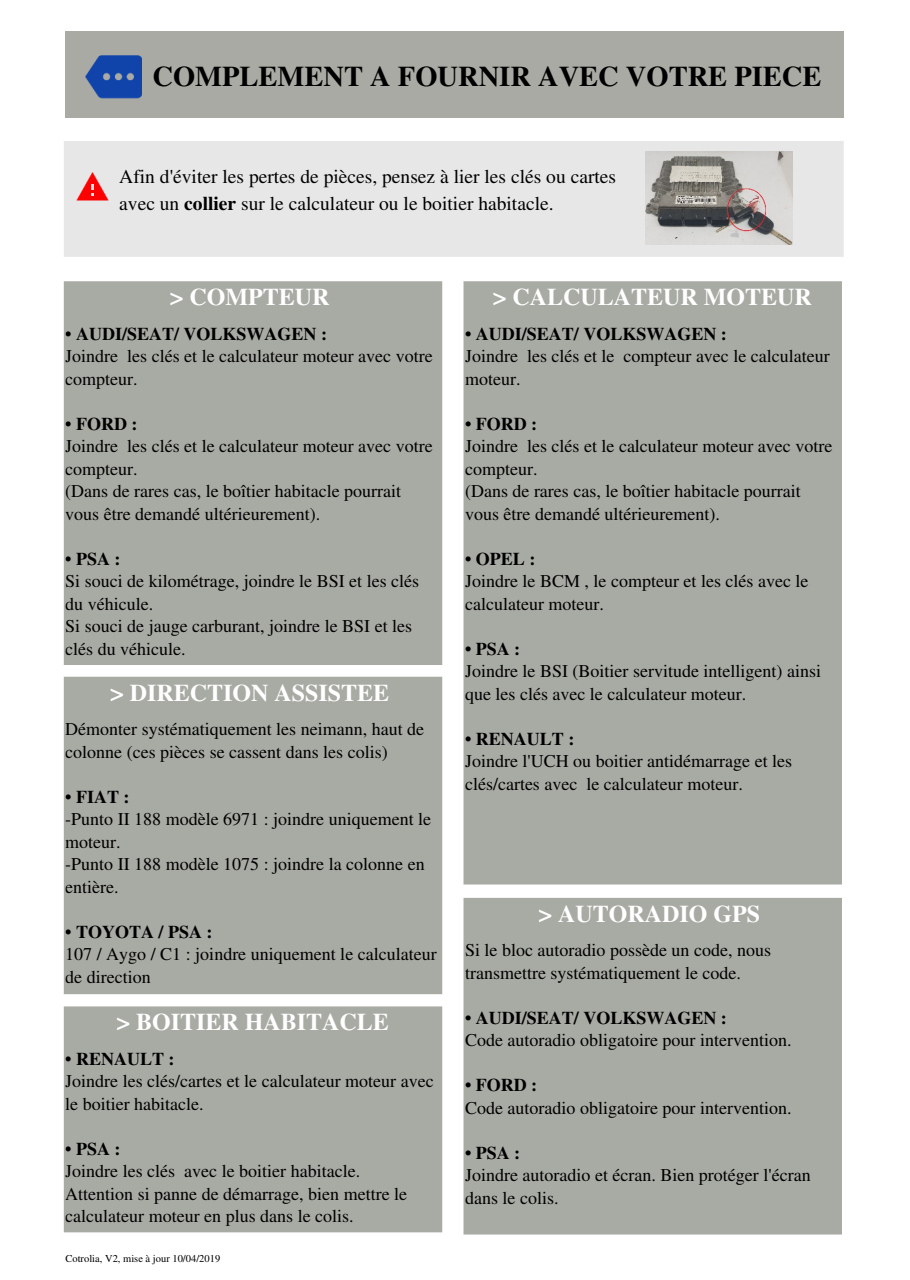
<style>
.page{position:relative;width:910px;height:1280px;background:#fff}
.page>*{position:absolute;margin:0;border:0;box-sizing:border-box;transform-origin:0 0}
.t1{font:500 28.5px "Nimbus Rom No 9 L";color:#000}
.t2{font:500 24px "Nimbus Rom No 9 L";color:#fff}
.t3{font:19.5px/27px "Nimbus Rom No 9 L";color:#000}
.t4{font:18px/22.5px "Nimbus Rom No 9 L";color:#000}
.t5{font:500 18px "Nimbus Rom No 9 L";color:#000}
.t6{font:10.5px "Nimbus Rom No 9 L";color:#000}
.s1{font-weight:500}
</style>
<div class="page">
<div style="left:65px;top:282px;width:376px;height:382px;background:#a8aaa4"></div>
<div style="left:64px;top:281px;width:378px;height:384px;border:2px solid #a8aaa4"></div>
<div style="left:464px;top:282px;width:377px;height:602px;background:#a8aaa4"></div>
<div style="left:463px;top:281px;width:379px;height:603px;border:2px solid #a8aaa4"></div>
<div style="left:65px;top:677px;width:376px;height:316px;background:#a8aaa4"></div>
<div style="left:64px;top:677px;width:378px;height:317px;border:2px solid #a8aaa4"></div>
<div style="left:464px;top:899px;width:377px;height:335px;background:#a8aaa4"></div>
<div style="left:463px;top:898px;width:379px;height:336px;border:2px solid #a8aaa4"></div>
<div style="left:65px;top:1007px;width:376px;height:224px;background:#a8aaa4"></div>
<div style="left:64px;top:1006px;width:378px;height:226px;border:2px solid #a8aaa4"></div>
<div style="left:66px;top:31px;width:778px;height:87px;background:#a8aaa3"></div>
<img style="left:86px;top:55px;width:56px;height:44px">
<div style="left:65px;top:142px;width:778px;height:114px;background:#e7e7e8"></div>
<div style="left:64px;top:141px;width:780px;height:116px;border:2px solid #e7e7e8"></div>
<img style="left:646px;top:151px;width:147px;height:93px">
<img style="left:76px;top:172px;width:33px;height:29px">
<h1 class="t1" style="left:153px;top:59px;width:670px">COMPLEMENT A FOURNIR AVEC VOTRE PIECE</h1>
<p class="t3" style="left:119px;top:165px;width:498px">Afin d'éviter les pertes de pièces, pensez à lier les clés ou cartes avec un <span class="s1">collier</span> sur le calculateur ou le boitier habitacle.</p>
<h2 class="t2" style="left:170px;top:283px;width:161px">&gt; COMPTEUR</h2>
<p class="t5" style="left:65px;top:323px;width:263px">• AUDI/SEAT/ VOLKSWAGEN :</p>
<p class="t4" style="left:65px;top:347px;width:369px">Joindre les clés et le calculateur moteur avec votre compteur.</p>
<p class="t5" style="left:65px;top:413px;width:74px">• FORD :</p>
<p class="t4" style="left:65px;top:437px;width:369px">Joindre les clés et le calculateur moteur avec votre compteur.<br>(Dans de rares cas, le boîtier habitacle pourrait vous être demandé ultérieurement).</p>
<p class="t5" style="left:65px;top:548px;width:57px">• PSA :</p>
<p class="t4" style="left:65px;top:572px;width:355px">Si souci de kilométrage, joindre le BSI et les clés du véhicule.<br>Si souci de jauge carburant, joindre le BSI et les clés du véhicule.</p>
<h2 class="t2" style="left:110px;top:678px;width:281px">&gt; DIRECTION ASSISTEE</h2>
<p class="t4" style="left:65px;top:720px;width:360px">Démonter systématiquement les neimann, haut de colonne (ces pièces se cassent dans les colis)</p>
<p class="t5" style="left:65px;top:786px;width:66px">• FIAT :</p>
<p class="t4" style="left:65px;top:810px;width:367px">-Punto II 188 modèle 6971 : joindre uniquement le moteur.<br>-Punto II 188 modèle 1075 : joindre la colonne en entière.</p>
<p class="t5" style="left:65px;top:921px;width:149px">• TOYOTA / PSA :</p>
<p class="t4" style="left:65px;top:945px;width:373px">107 / Aygo / C1 : joindre uniquement le calculateur de direction</p>
<h2 class="t2" style="left:116px;top:1008px;width:274px">&gt; BOITIER HABITACLE</h2>
<p class="t5" style="left:65px;top:1048px;width:111px">• RENAULT :</p>
<p class="t4" style="left:65px;top:1072px;width:370px">Joindre les clés/cartes et le calculateur moteur avec le boitier habitacle.</p>
<p class="t5" style="left:65px;top:1138px;width:57px">• PSA :</p>
<p class="t4" style="left:65px;top:1162px;width:343px">Joindre les clés avec le boitier habitacle.<br>Attention si panne de démarrage, bien mettre le calculateur moteur en plus dans le colis.</p>
<p class="t6" style="left:65px;top:1255px;width:156px">Cotrolia, V2, mise à jour 10/04/2019</p>
<h2 class="t2" style="left:493px;top:283px;width:321px">&gt; CALCULATEUR MOTEUR</h2>
<p class="t5" style="left:465px;top:323px;width:263px">• AUDI/SEAT/ VOLKSWAGEN :</p>
<p class="t4" style="left:465px;top:347px;width:366px">Joindre les clés et le compteur avec le calculateur moteur.</p>
<p class="t5" style="left:465px;top:413px;width:74px">• FORD :</p>
<p class="t4" style="left:465px;top:437px;width:369px">Joindre les clés et le calculateur moteur avec votre compteur.<br>(Dans de rares cas, le boîtier habitacle pourrait vous être demandé ultérieurement).</p>
<p class="t5" style="left:465px;top:548px;width:72px">• OPEL :</p>
<p class="t4" style="left:465px;top:572px;width:345px">Joindre le BCM , le compteur et les clés avec le calculateur moteur.</p>
<p class="t5" style="left:465px;top:638px;width:57px">• PSA :</p>
<p class="t4" style="left:465px;top:662px;width:357px">Joindre le BSI (Boitier servitude intelligent) ainsi que les clés avec le calculateur moteur.</p>
<p class="t5" style="left:465px;top:728px;width:111px">• RENAULT :</p>
<p class="t4" style="left:465px;top:752px;width:329px">Joindre l'UCH ou boitier antidémarrage et les clés/cartes avec le calculateur moteur.</p>
<h2 class="t2" style="left:538px;top:899px;width:223px">&gt; AUTORADIO GPS</h2>
<p class="t4" style="left:465px;top:941px;width:307px">Si le bloc autoradio possède un code, nous transmettre systématiquement le code.</p>
<p class="t5" style="left:465px;top:1007px;width:263px">• AUDI/SEAT/ VOLKSWAGEN :</p>
<p class="t4" style="left:465px;top:1031px;width:328px">Code autoradio obligatoire pour intervention.</p>
<p class="t5" style="left:465px;top:1075px;width:74px">• FORD :</p>
<p class="t4" style="left:465px;top:1098px;width:328px">Code autoradio obligatoire pour intervention.</p>
<p class="t5" style="left:465px;top:1142px;width:57px">• PSA :</p>
<p class="t4" style="left:465px;top:1166px;width:347px">Joindre autoradio et écran. Bien protéger l'écran dans le colis.</p>
</div>
